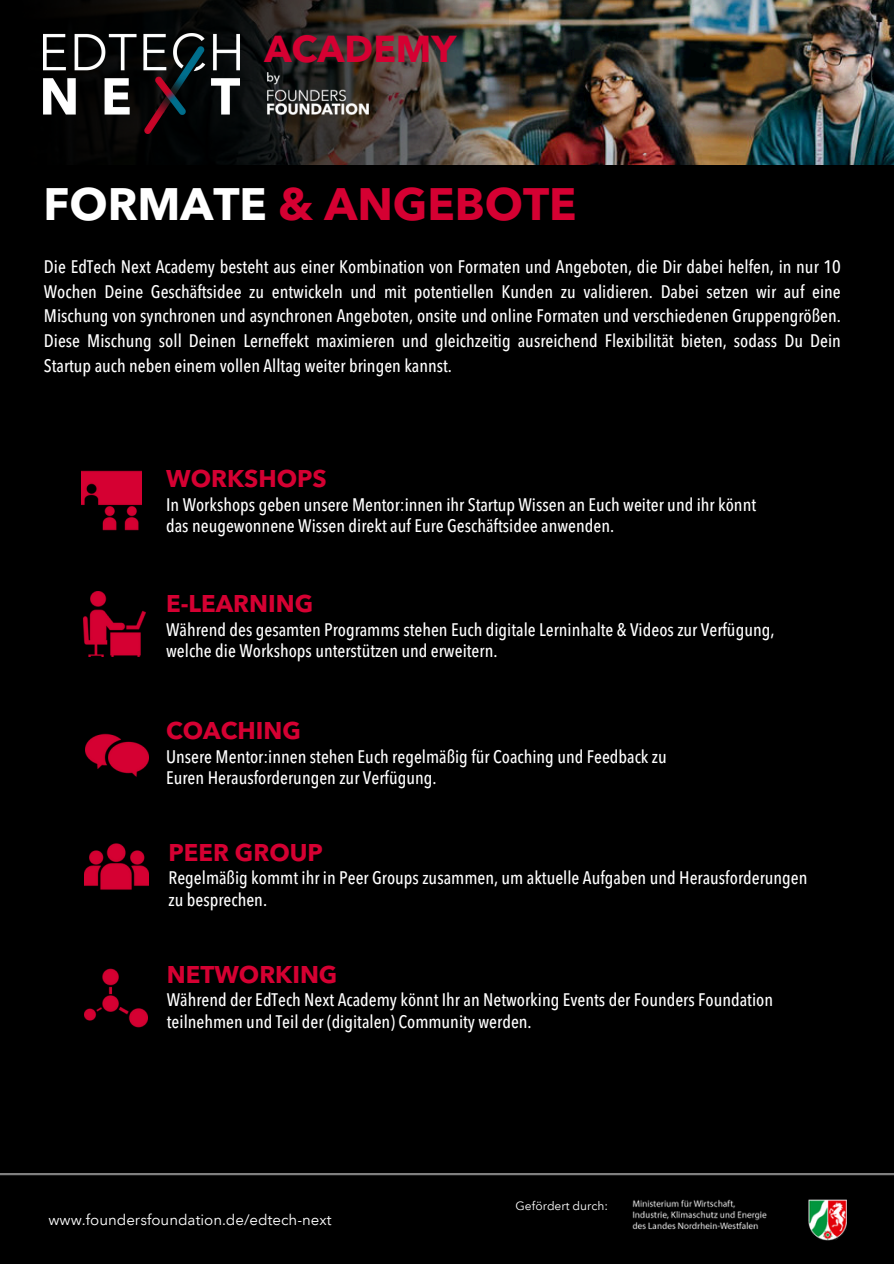
<style>
.page{position:relative;width:894px;height:1264px;background:#fff}
.page>*{position:absolute;margin:0;border:0;box-sizing:border-box;transform-origin:0 0}
.t1{font:700 45px "Avenir Next LT Pro";color:#d50032}
.t2{font:700 37.2px "Avenir Next LT Pro";color:#d50032}
.t3{font:700 24px "Avenir Next LT Pro";color:#d50032}
.t4{font:500 condensed 18px/21.3px "Avenir Next LT Pro";color:#fff}
.t5{font:15px "Avenir Next LTW01";color:#fff}
.t6{font:12px "Avenir Next LTW01";color:#fff}
.s1{color:#fff}
</style>
<div class="page">
<div style="left:0;top:0;width:893px;height:1263px;background:#000"></div>
<img style="left:85px;top:733px;width:63px;height:44px">
<img style="left:84px;top:843px;width:64px;height:47px">
<img style="left:84px;top:968px;width:63px;height:60px">
<img style="left:83px;top:591px;width:63px;height:65px">
<img style="left:82px;top:471px;width:59px;height:59px">
<img style="left:632px;top:1199px;width:214px;height:41px">
<hr style="left:0;top:1172px;width:893px;height:3px;background:#fff">
<img style="left:508px;top:0;width:385px;height:164px">
<img style="left:43px;top:0;width:465px;height:164px">
<img style="left:44px;top:34px;width:196px;height:99px">
<img style="left:267px;top:73px;width:101px;height:41px">
<p class="t2" style="left:264px;top:34px;width:193px">ACADEMY</p>
<h3 class="t1" style="left:43px;top:186px;width:534px"><span class="s1">FORMATE</span> &amp; ANGEBOTE</h3>
<h1 class="t4" style="left:44px;top:256px;width:798px;line-height:24.8px;text-align:justify">Die EdTech Next Academy besteht aus einer Kombination von Formaten und Angeboten, die Dir dabei helfen, in nur 10<br>Wochen Deine Geschäftsidee zu entwickeln und mit potentiellen Kunden zu validieren. Dabei setzen wir auf eine Mischung von synchronen und asynchronen Angeboten, onsite und online Formaten und verschiedenen Gruppengrößen.<br>Diese Mischung soll Deinen Lerneffekt maximieren und gleichzeitig ausreichend Flexibilität bieten, sodass Du Dein Startup auch neben einem vollen Alltag weiter bringen kannst.</h1>
<p class="t3" style="left:166px;top:469px;width:162px">WORKSHOPS</p>
<p class="t4" style="left:166px;top:495px;width:591px">In Workshops geben unsere Mentor:innen ihr Startup Wissen an Euch weiter und ihr könnt das neugewonnene Wissen direkt auf Eure Geschäftsidee anwenden.</p>
<p class="t3" style="left:166px;top:594px;width:148px">E-LEARNING</p>
<p class="t4" style="left:166px;top:620px;width:609px">Während des gesamten Programms stehen Euch digitale Lerninhalte &amp; Videos zur Verfügung, welche die Workshops unterstützen und erweitern.</p>
<p class="t3" style="left:166px;top:721px;width:136px">COACHING</p>
<p class="t4" style="left:166px;top:747px;width:502px">Unsere Mentor:innen stehen Euch regelmäßig für Coaching und Feedback zu<br>Euren Herausforderungen zur Verfügung.</p>
<p class="t3" style="left:168px;top:842px;width:156px">PEER GROUP</p>
<p class="t4" style="left:168px;top:868px;width:640px">Regelmäßig kommt ihr in Peer Groups zusammen, um aktuelle Aufgaben und Herausforderungen zu besprechen.</p>
<h2 class="t3" style="left:167px;top:964px;width:172px">NETWORKING</h2>
<h2 class="t4" style="left:167px;top:990px;width:607px">Während der EdTech Next Academy könnt Ihr an Networking Events der Founders Foundation teilnehmen und Teil der (digitalen) Community werden.</h2>
<p class="t5" style="left:48px;top:1210px;width:284px">www.foundersfoundation.de/edtech-next</p>
<p class="t6" style="left:515px;top:1198px;width:94px">Gefördert durch:</p>
</div>
